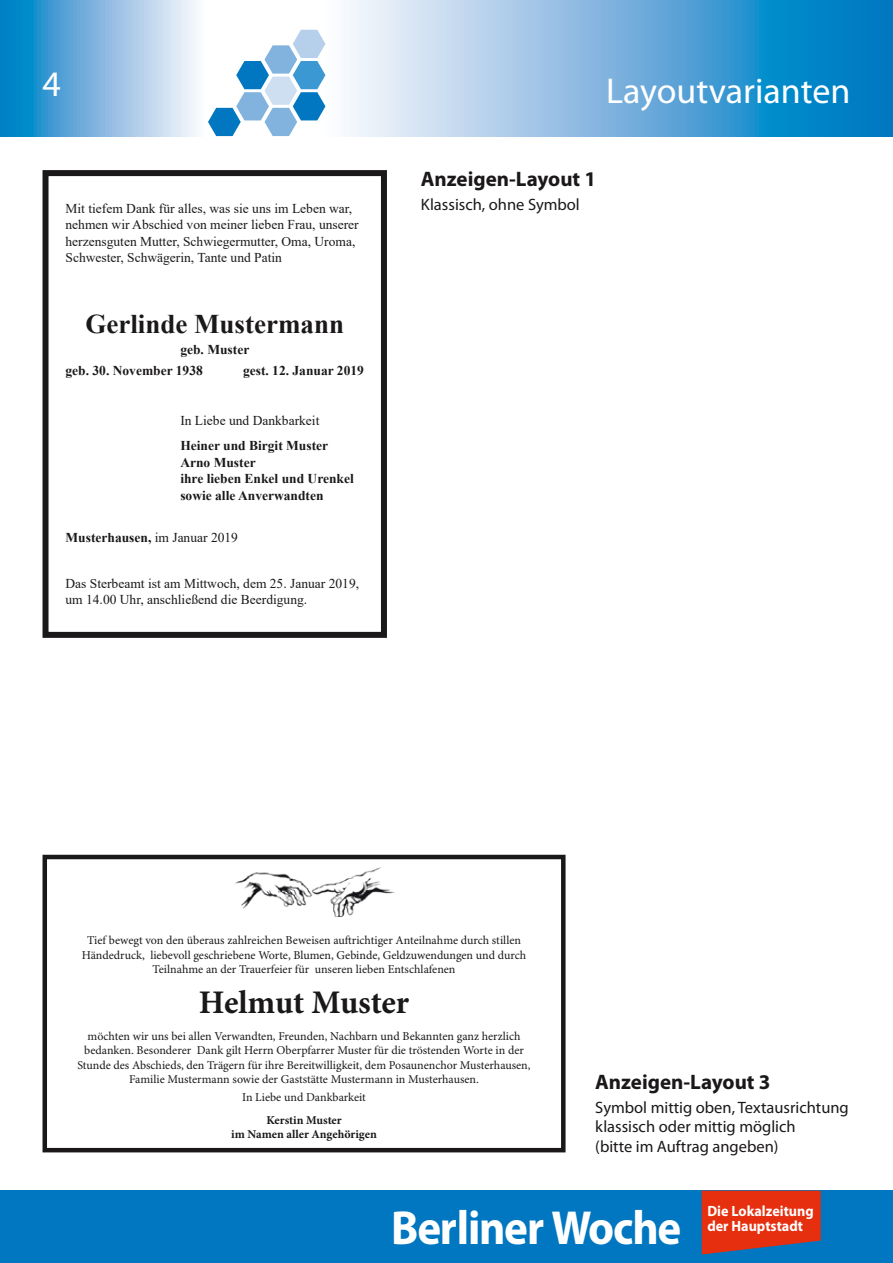
<style>
.page{position:relative;width:893px;height:1263px;background:#fff}
.page>*{position:absolute;margin:0;border:0;box-sizing:border-box;transform-origin:0 0}
.t1{font:700 48px "Myriad Pro";letter-spacing:-.025em;color:#fff;scale:.94 1}
.t2{font:36px "Myriad Pro";color:#fff}
.t3{font:700 33px "Minion Pro";letter-spacing:-.005em;color:#1b1819}
.t4{font:700 27px "Times New Roman";color:#1b1819}
.t5{font:700 21px "Myriad Pro";color:#1b1819}
.t6{font:16.5px/19.5px "Myriad Pro";color:#1b1819}
.t7{font:700 14.85px "Myriad Pro";color:#fff;scale:.95 1}
.t8{font:13.5px/16.5px "Times New Roman";color:#1b1819}
.t9{font:700 13.5px/16.5px "Times New Roman";color:#1b1819}
.t10{font:12px/14.2px "Minion Pro";color:#1b1819;text-align:center}
.t11{font:700 12px/14.2px "Minion Pro";letter-spacing:-.005em;color:#1b1819;text-align:center}
.s1{font-weight:400}
</style>
<div class="page">
<svg style="left:0;top:0;width:887px;height:136px;background:#7eb9e0"></svg>
<svg style="left:208px;top:30px;width:117px;height:106px"></svg>
<div style="left:0;top:1191px;width:893px;height:72px;background:#0077c0"></div>
<svg style="left:702px;top:1191px;width:119px;height:63px;background:#cc3620"></svg>
<div style="left:887px;top:0;width:6px;height:136px;background:#0077c0"></div>
<div style="left:43px;top:170px;width:344px;height:468px;border:6px solid #1b1819"></div>
<div style="left:43px;top:855px;width:523px;height:297px;border:4px solid #1b1819"></div>
<img style="left:235px;top:867px;width:160px;height:50px">
<h2 class="t2" style="left:43px;top:62px;width:20px">4</h2>
<p class="t8" style="left:66px;top:200px;width:295px">Mit tiefem Dank für alles, was sie uns im Leben war, nehmen wir Abschied von meiner lieben Frau, unserer herzensguten Mutter, Schwiegermutter, Oma, Uroma, Schwester, Schwägerin, Tante und Patin</p>
<h3 class="t4" style="left:85px;top:305px;width:260px">Gerlinde Mustermann</h3>
<p class="t9" style="left:66px;top:339px;width:185px;line-height:20.7px;text-indent:115px">geb. Muster geb. 30. November 1938</p>
<p class="t9" style="left:243px;top:361px;width:122px">gest. 12. Januar 2019</p>
<p class="t8" style="left:180px;top:412px;width:141px">In Liebe und Dankbarkeit</p>
<p class="t9" style="left:180px;top:437px;width:175px">Heiner und Birgit Muster<br>Arno Muster<br>ihre lieben Enkel und Urenkel sowie alle Anverwandten</p>
<p class="t9" style="left:66px;top:528px;width:174px">Musterhausen, <span class="s1">im Januar 2019</span></p>
<p class="t8" style="left:66px;top:575px;width:295px">Das Sterbeamt ist am Mittwoch, dem 25. Januar 2019, um 14.00 Uhr, anschließend die Beerdigung.</p>
<h2 class="t2" style="left:606px;top:69px;width:246px">Layoutvarianten</h2>
<h3 class="t5" style="left:421px;top:165px;width:177px">Anzeigen-Layout 1</h3>
<h3 class="t6" style="left:421px;top:194px;width:160px">Klassisch, ohne Symbol</h3>
<p class="t10" style="left:82px;top:934px;width:446px">Tief bewegt von den überaus zahlreichen Beweisen auftrichtiger Anteilnahme durch stillen<br>Händedruck, liebevoll geschriebene Worte, Blumen, Gebinde, Geldzuwendungen und durch<br>Teilnahme an der Trauerfeier für unseren lieben Entschlafenen</p>
<h3 class="t3" style="left:199px;top:983px;width:212px">Helmut Muster</h3>
<p class="t10" style="left:77px;top:1029px;width:455px">möchten wir uns bei allen Verwandten, Freunden, Nachbarn und Bekannten ganz herzlich bedanken. Besonderer Dank gilt Herrn Oberpfarrer Muster für die tröstenden Worte in der Stunde des Abschieds, den Trägern für ihre Bereitwilligkeit, dem Posaunenchor Musterhausen, Familie Mustermann sowie der Gaststätte Mustermann in Musterhausen.</p>
<p class="t10" style="left:242px;top:1091px;width:125px">In Liebe und Dankbarkeit</p>
<p class="t11" style="left:231px;top:1113px;width:147px">Kerstin Muster<br>im Namen aller Angehörigen</p>
<h3 class="t5" style="left:595px;top:1068px;width:177px">Anzeigen-Layout 3</h3>
<h3 class="t6" style="left:595px;top:1097px;width:255px">Symbol mittig oben, Textausrichtung klassisch oder mittig möglich<br>(bitte im Auftrag angeben)</h3>
<p class="t7" style="left:707px;top:1201px;width:113px">Die Lokalzeitung</p>
<h1 class="t1" style="left:391px;top:1196px;width:310px">Berliner Woche</h1>
<p class="t7" style="left:707px;top:1217px;width:102px">der Hauptstadt</p>
</div>
